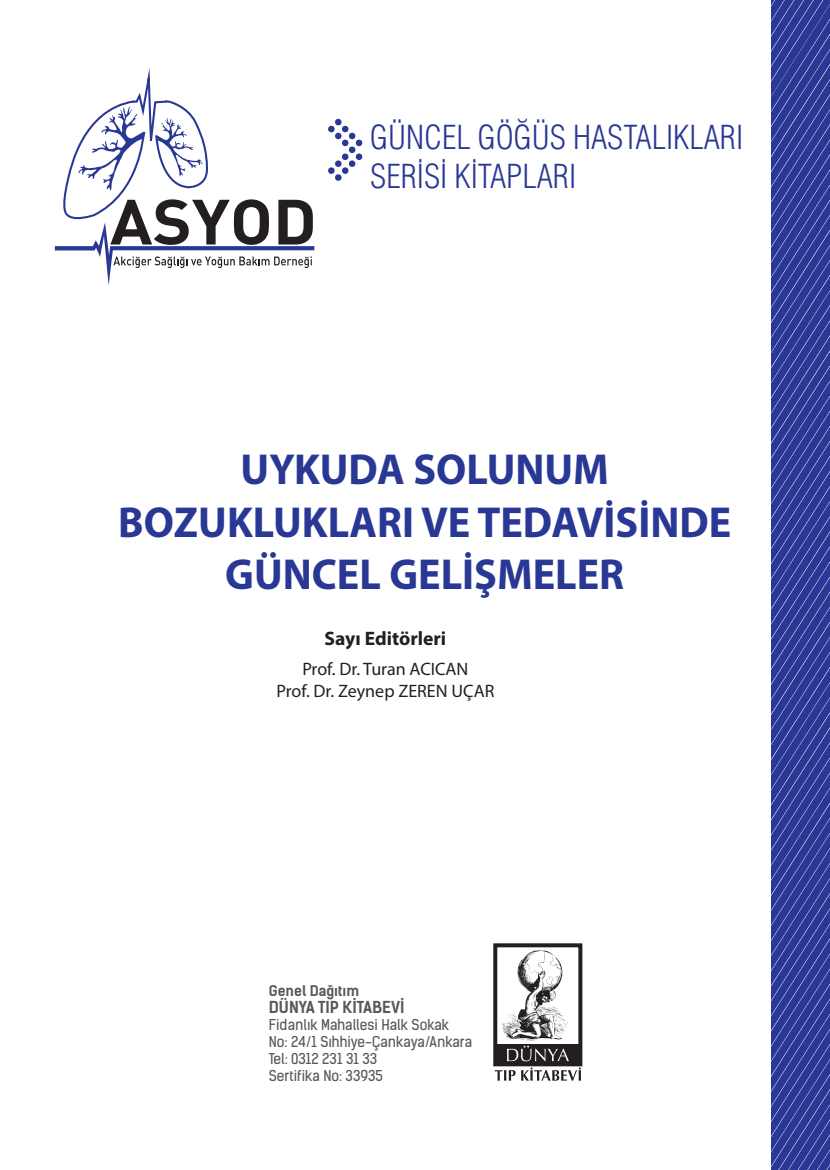
<style>
.page{position:relative;width:830px;height:1170px;background:#fff}
.page>*{position:absolute;margin:0;border:0;box-sizing:border-box;transform-origin:0 0}
.t1{font:700 43.5px/52.2px "Myriad Pro";color:#293795;text-align:center}
.t2{font:32.25px/38.7px "Helvetica Condensed Light Tr";color:#293795}
.t3{font:700 19.5px "Myriad Pro";color:#231f20}
.t4{font:18px/21.6px "Myriad Pro";color:#231f20;text-align:center}
.t5{font:700 15.75px "Kelson Sans";color:#57585a}
.t6{font:14.25px/16.8px "Kelson Sans";color:#57585a}
.t7{font:700 13.95px "Kelson Sans";color:#57585a}
</style>
<div class="page">
<svg style="left:771px;top:0;width:58px;height:1169px;background:#35429b"></svg>
<svg style="left:55px;top:68px;width:259px;height:217px"></svg>
<svg style="left:328px;top:118px;width:34px;height:63px"></svg>
<div style="left:494px;top:1044px;width:87px;height:20px;background:#231f20"></div>
<svg style="left:502px;top:950px;width:66px;height:111px"></svg>
<svg style="left:494px;top:1070px;width:21px;height:10px"></svg>
<svg style="left:521px;top:1067px;width:59px;height:13px"></svg>
<div style="left:493px;top:943px;width:89px;height:123px;border:4px solid #231f20"></div>
<h2 class="t2" style="left:370px;top:118px;width:374px">GÜNCEL GÖĞÜS HASTALIKLARI<br>SERİSİ KİTAPLARI</h2>
<h1 class="t1" style="left:118px;top:442px;width:614px">UYKUDA SOLUNUM<br>BOZUKLUKLARI VE TEDAVİSİNDE<br>GÜNCEL GELİŞMELER</h1>
<h3 class="t3" style="left:324px;top:626px;width:123px">Sayı Editörleri</h3>
<p class="t4" style="left:276px;top:658px;width:219px">Prof. Dr. Turan ACICAN<br>Prof. Dr. Zeynep ZEREN UÇAR</p>
<p class="t7" style="left:269px;top:981px;width:92px">Genel Dağıtım</p>
<p class="t5" style="left:269px;top:997px;width:137px">DÜNYA TIP KİTABEVİ</p>
<p class="t6" style="left:269px;top:1016px;width:205px">Fidanlık Mahallesi Halk Sokak<br>No: 24/1 Sıhhiye-Çankaya/Ankara<br>Tel: 0312 231 31 33<br>Sertifika No: 33935</p>
</div>
